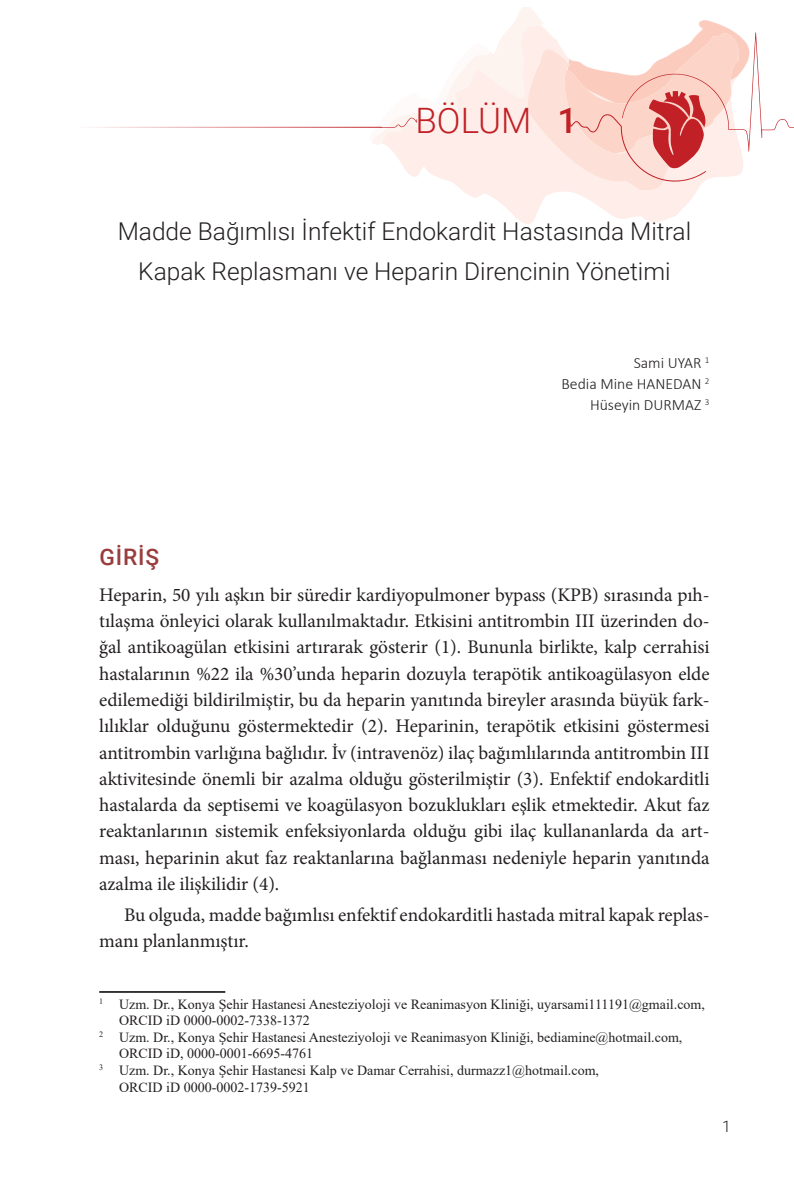
<style>
.page{position:relative;width:794px;height:1191px;background:#fff}
.page>*{position:absolute;margin:0;border:0;box-sizing:border-box;transform-origin:0 0}
.t1{font:300 35px "Roboto";color:#c12026}
.t2{font:300 24.5px/40.2px "Roboto";color:#231f20;text-align:center}
.t3{font:500 22.75px "Roboto";letter-spacing:.035em;color:#993d3d}
.t4{font:19.25px/26.2px "Minion Pro";letter-spacing:-.005em;color:#231f20;text-align:justify}
.t5{font:300 15.75px/21px "Calibri";color:#231f20;text-align:right}
.t6{font:300 15.75px "Roboto";color:#231f20}
.t7{font:14px "Times New Roman";color:#231f20}
.s1{font-weight:500}
</style>
<div class="page">
<svg style="left:369px;top:7px;width:425px;height:215px"></svg>
<hr style="left:0;top:127px;width:381px;height:1px;background:#c12026">
<hr style="left:99px;top:991px;width:126px;height:1px;background:#231f20">
<h1 class="t1" style="left:415px;top:96px;width:163px">BÖLÜM <span class="s1">1</span></h1>
<p class="t2" style="left:118px;top:210px;width:575px">Madde Bağımlısı İnfektif Endokardit Hastasında Mitral<br>Kapak Replasmanı ve Heparin Direncinin Yönetimi</p>
<p class="t5" style="left:561px;top:352px;width:150px">Sami UYAR <sup>1<br></sup>Bedia Mine HANEDAN <sup>2<br></sup>Hüseyin DURMAZ <sup>3</sup></p>
<p class="t3" style="left:100px;top:541px;width:61px">GIRIŞ</p>
<p class="t4" style="left:99px;top:582px;width:612px">Heparin, 50 yılı aşkın bir süredir kardiyopulmoner bypass (KPB) sırasında pıh&shy;tılaşma önleyici olarak kullanılmaktadır. Etkisini antitrombin III üzerinden do&shy;ğal antikoagülan etkisini artırarak gösterir (1). Bununla birlikte, kalp cerrahisi hastalarının %22 ila %30’unda heparin dozuyla terapötik antikoagülasyon elde edilemediği bildirilmiştir, bu da heparin yanıtında bireyler arasında büyük fark&shy;lılıklar olduğunu göstermektedir (2). Heparinin, terapötik etkisini göstermesi antitrombin varlığına bağlıdır. İv (intravenöz) ilaç bağımlılarında antitrombin III aktivitesinde önemli bir azalma olduğu gösterilmiştir (3). Enfektif endokarditli hastalarda da septisemi ve koagülasyon bozuklukları eşlik etmektedir. Akut faz reaktanlarının sistemik enfeksiyonlarda olduğu gibi ilaç kullananlarda da art&shy;ması, heparinin akut faz reaktanlarına bağlanması nedeniyle heparin yanıtında azalma ile ilişkilidir (4).</p>
<p class="t4" style="left:99px;top:902px;width:612px;text-indent:25px">Bu olguda, madde bağımlısı enfektif endokarditli hastada mitral kapak replas&shy;manı planlanmıştır.</p>
<p class="t7" style="left:99px;top:994px;width:607px"><sup>1</sup> Uzm. Dr., Konya Şehir Hastanesi Anesteziyoloji ve Reanimasyon Kliniği, uyarsami111191@gmail.com,</p>
<p class="t7" style="left:119px;top:1010px;width:192px">ORCID iD 0000-0002-7338-1372</p>
<p class="t7" style="left:99px;top:1027px;width:584px"><sup>2</sup> Uzm. Dr., Konya Şehir Hastanesi Anesteziyoloji ve Reanimasyon Kliniği, bediamine@hotmail.com,</p>
<p class="t7" style="left:119px;top:1044px;width:196px">ORCID iD, 0000-0001-6695-4761</p>
<p class="t7" style="left:99px;top:1060px;width:501px"><sup>3</sup> Uzm. Dr., Konya Şehir Hastanesi Kalp ve Damar Cerrahisi, durmazz1@hotmail.com,</p>
<p class="t7" style="left:119px;top:1077px;width:192px">ORCID iD 0000-0002-1739-5921</p>
<p class="t6" style="left:722px;top:1115px;width:10px">1</p>
</div>
